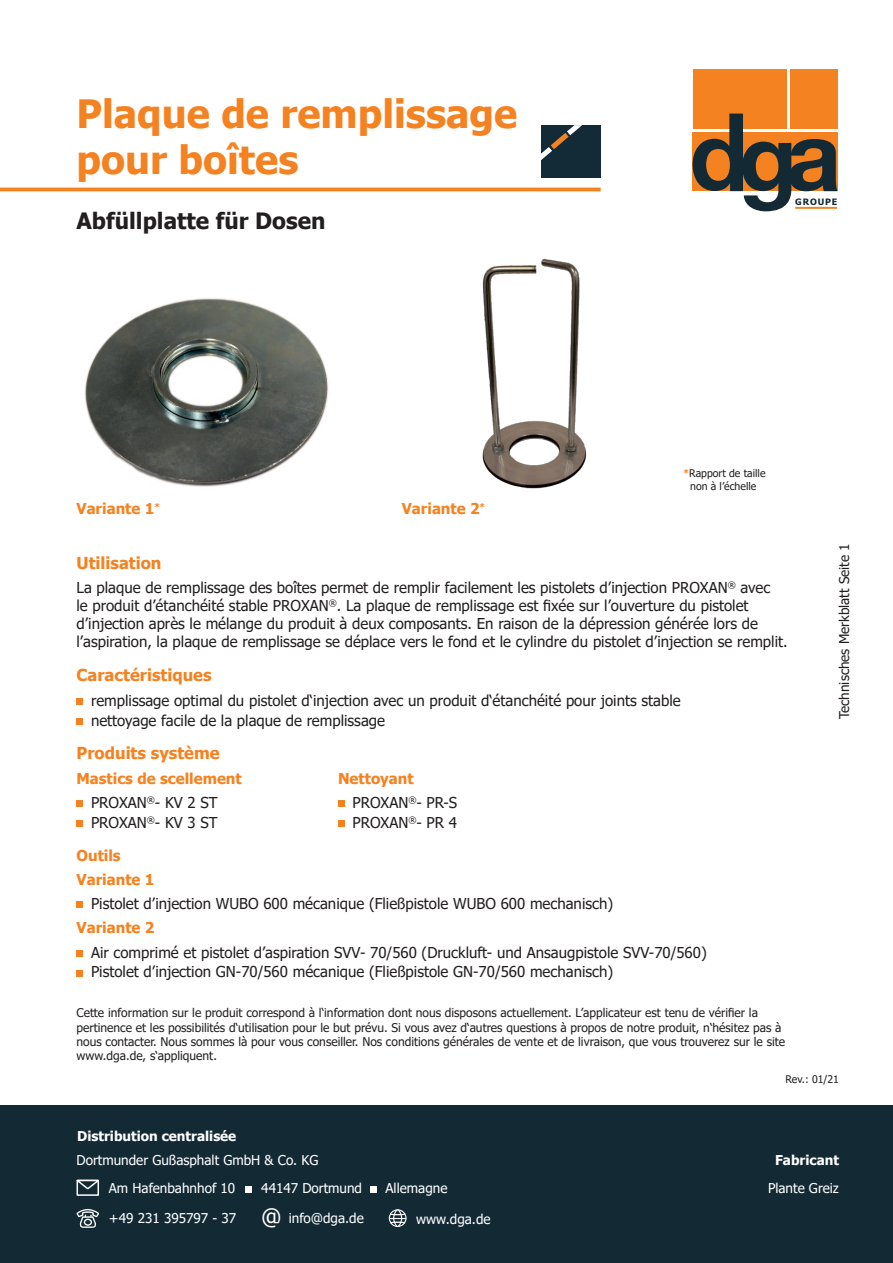
<style>
.page{position:relative;width:893px;height:1263px;background:#fff}
.page>*{position:absolute;margin:0;border:0;box-sizing:border-box;transform-origin:0 0}
.t1{font:700 39px/46.8px "Tahoma";color:#f58220}
.t2{font:700 22.5px "Tahoma";color:#231f20}
.t3{font:700 16.5px "Tahoma";color:#f58220}
.t4{font:15px/20px "Tahoma";color:#231f20}
.t5{font:700 15px "Tahoma";color:#f58220}
.t6{font:13.5px/28.2px "Tahoma";color:#fff}
.t7{font:700 13.5px "Tahoma";color:#fff}
.t8{font:13.5px "Tahoma";color:#231f20}
.t9{font:12px/14.4px "Tahoma";color:#231f20}
.t10{font:10.5px/12.6px "Tahoma";color:#231f20;text-align:center}
.t11{font:700 8.85px "Tahoma";letter-spacing:.1em;color:#132a35}
.s1{font-weight:700;font-size:9px;color:#f58220}
.s2{font-size:22.5px}
</style>
<div class="page">
<hr style="left:0;top:188px;width:601px;height:3px;background:#f58220">
<div style="left:541px;top:125px;width:60px;height:52px;background:#132b36"></div>
<svg style="left:541px;top:125px;width:41px;height:35px"></svg>
<img style="left:85px;top:298px;width:243px;height:189px">
<svg style="left:77px;top:698px;width:6px;height:6px"></svg>
<svg style="left:77px;top:718px;width:6px;height:6px"></svg>
<div style="left:77px;top:800px;width:6px;height:7px;background:#f58220"></div>
<div style="left:77px;top:820px;width:6px;height:7px;background:#f58220"></div>
<img style="left:482px;top:258px;width:104px;height:231px">
<div style="left:692px;top:69px;width:94px;height:60px;background:#f58220"></div>
<div style="left:790px;top:69px;width:47px;height:60px;background:#f58220"></div>
<svg style="left:692px;top:114px;width:145px;height:97px"></svg>
<div style="left:0;top:1106px;width:893px;height:157px;background:#132a35"></div>
<svg style="left:77px;top:1180px;width:22px;height:16px"></svg>
<div style="left:245px;top:1186px;width:6px;height:7px;background:#fff"></div>
<svg style="left:77px;top:1209px;width:22px;height:19px"></svg>
<div style="left:371px;top:1186px;width:6px;height:7px;background:#fff"></div>
<div style="left:389px;top:1209px;width:17px;height:18px;border:1px solid #fff;border-radius:50%"></div>
<div style="left:393px;top:1209px;width:9px;height:18px;border:1px solid #fff;border-radius:50%"></div>
<svg style="left:389px;top:1212px;width:17px;height:12px"></svg>
<svg style="left:77px;top:950px;width:6px;height:6px"></svg>
<svg style="left:77px;top:970px;width:6px;height:6px"></svg>
<div style="left:77px;top:901px;width:6px;height:7px;background:#f58220"></div>
<div style="left:338px;top:800px;width:6px;height:7px;background:#f58220"></div>
<div style="left:338px;top:820px;width:6px;height:7px;background:#f58220"></div>
<h1 class="t1" style="left:77px;top:92px;width:442px">Plaque de remplissage pour boîtes</h1>
<h2 class="t2" style="left:77px;top:205px;width:250px">Abfüllplatte für Dosen</h2>
<p class="t11" style="left:795px;top:196px;width:44px">GROUPE</p>
<p class="t5" style="left:77px;top:498px;width:85px">Variante 1<sup>*</sup></p>
<p class="t5" style="left:402px;top:498px;width:85px">Variante 2<sup>*</sup></p>
<p class="t10" style="left:684px;top:468px;width:83px"><span class="s1">*</span>Rapport de taille non à l’échelle</p>
<p class="t3" style="left:77px;top:552px;width:86px">Utilisation</p>
<p class="t4" style="left:77px;top:580px;width:713px;line-height:18px">La plaque de remplissage des boîtes permet de remplir facilement les pistolets d’injection PROXAN<sup>®</sup> avec<br>le produit d’étanchéité stable PROXAN<sup>®</sup>. La plaque de remplissage est fixée sur l’ouverture du pistolet d’injection après le mélange du produit à deux composants. En raison de la dépression générée lors de l’aspiration, la plaque de remplissage se déplace vers le fond et le cylindre du pistolet d’injection se remplit.</p>
<p class="t3" style="left:77px;top:664px;width:137px">Caractéristiques</p>
<p class="t4" style="left:91px;top:691px;width:591px">remplissage optimal du pistolet d‘injection avec un produit d‘étanchéité pour joints stable nettoyage facile de la plaque de remplissage</p>
<p class="t3" style="left:77px;top:742px;width:145px">Produits système</p>
<p class="t4" style="left:91px;top:793px;width:128px">PROXAN<sup>®</sup>- KV 2 ST<br>PROXAN<sup>®</sup>- KV 3 ST</p>
<p class="t5" style="left:77px;top:768px;width:167px">Mastics de scellement</p>
<p class="t5" style="left:338px;top:768px;width:77px">Nettoyant</p>
<p class="t4" style="left:352px;top:793px;width:106px">PROXAN<sup>®</sup>- PR-S<br>PROXAN<sup>®</sup>- PR 4</p>
<p class="t5" style="left:77px;top:845px;width:46px">Outils</p>
<p class="t4" style="left:91px;top:894px;width:524px">Pistolet d’injection WUBO 600 mécanique (Fließpistole WUBO 600 mechanisch)</p>
<p class="t5" style="left:77px;top:869px;width:79px">Variante 1</p>
<p class="t5" style="left:77px;top:917px;width:79px">Variante 2</p>
<p class="t4" style="left:91px;top:943px;width:617px">Air comprimé et pistolet d’aspiration SVV- 70/560 (Druckluft- und Ansaugpistole SVV-70/560)<br>Pistolet d’injection GN-70/560 mécanique (Fließpistole GN-70/560 mechanisch)</p>
<p class="t9" style="left:77px;top:1006px;width:710px">Cette information sur le produit correspond à l‘information dont nous disposons actuellement. L’applicateur est tenu de vérifier la pertinence et les possibilités d‘utilisation pour le but prévu. Si vous avez d‘autres questions à propos de notre produit, n‘hésitez pas à nous contacter. Nous sommes là pour vous conseiller. Nos conditions générales de vente et de livraison, que vous trouverez sur le site www.dga.de, s‘appliquent.</p>
<p class="t8" style="left:835px;top:719px;width:177px;rotate:-90deg">Technisches Merkblatt Seite 1</p>
<p class="t10" style="left:786px;top:1073px;width:55px">Rev.: 01/21</p>
<p class="t7" style="left:77px;top:1127px;width:161px">Distribution centralisée</p>
<p class="t6" style="left:109px;top:1146px;width:211px;text-indent:-32px">Dortmunder Gußasphalt GmbH &amp; Co. KG<br>Am Hafenbahnhof 10</p>
<p class="t6" style="left:385px;top:1175px;width:63px">Allemagne</p>
<p class="t6" style="left:261px;top:1175px;width:102px">44147 Dortmund</p>
<p class="t6" style="left:109px;top:1205px;width:256px">+49 231 395797 - 37 <span class="s2">@</span> info@dga.de</p>
<p class="t6" style="left:416px;top:1205px;width:76px">www.dga.de</p>
<p class="t7" style="left:775px;top:1150px;width:65px">Fabricant</p>
<p class="t6" style="left:768px;top:1175px;width:72px">Plante Greiz</p>
</div>
